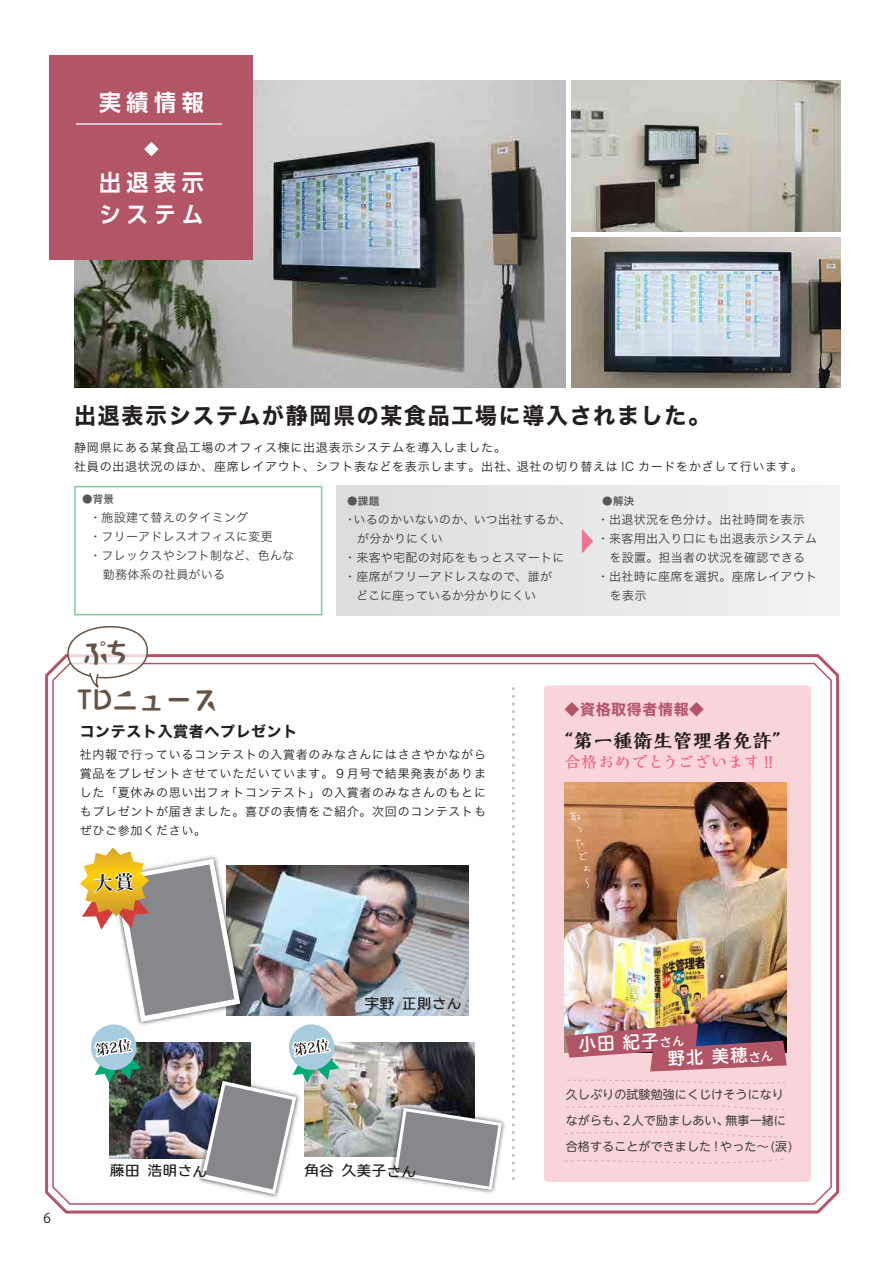
<style>
.page{position:relative;width:893px;height:1263px;background:#fff}
.page>*{position:absolute;margin:0;border:0;box-sizing:border-box;transform-origin:0 0}
.t1{font:700 27.45px "Takarhythm Min De";letter-spacing:-.02em;color:#665343}
.t2{font:700 22.65px/32px "UD Shin Go Pro De";letter-spacing:.26em;color:#fff}
.t3{font:22.5px "Hira Kaku Std N W7";letter-spacing:.08em;color:#231f20}
.t4{font:700 19.5px "Moaria Std";letter-spacing:.02em;color:#231f20}
.t5{font:500 17.1px/19.4px "UD Shin M Go Pro";color:#fff}
.t6{font:16.5px "Moaria Std";color:#f05972}
.t7{font:15px "C4 Universal R BDY D";letter-spacing:-.005em;color:#231f20}
.t8{font:15px "Hira Kaku Std N W7";letter-spacing:.04em;color:#231f20}
.t9{font:15px "Hira Kaku Std N W7";letter-spacing:.04em;color:#b25567}
.t10{font:13.5px/13.2px "Armed Lemon";color:#fff;text-align:justify}
.t11{font:13.5px "Koz Go Pro";color:#231f20}
.t12{font:12px/18.9px "Hira Kaku Std N W3";letter-spacing:.06em;color:#231f20}
.t13{font:12px "Hira Kaku Std N W3";letter-spacing:.02em;color:#3e3e3f}
.t14{font:12px/26.1px "UD Shin M Go Pro";letter-spacing:.01em;color:#3e3e3f}
.t15{font:12px "Hira Kaku Std N W3";color:#3e3e3f}
.t16{font:10.5px "Hira Kaku Std N W6";color:#57585a}
.s1{font-size:11.85px}
</style>
<div class="page">
<svg style="left:45px;top:654px;width:794px;height:560px"></svg>
<svg style="left:52px;top:662px;width:781px;height:544px"></svg>
<div style="left:544px;top:685px;width:267px;height:497px;background:#fad4db;border-radius:4px"></div>
<div style="left:336px;top:486px;width:504px;height:129px;background:#e7e8e9"></div>
<svg style="left:74px;top:486px;width:248px;height:129px"></svg>
<img style="left:564px;top:783px;width:222px;height:269px">
<svg style="left:567px;top:1080px;width:218px;height:4px"></svg>
<svg style="left:566px;top:1105px;width:219px;height:5px"></svg>
<svg style="left:564px;top:1131px;width:219px;height:6px"></svg>
<svg style="left:565px;top:1159px;width:219px;height:4px"></svg>
<img style="left:340px;top:865px;width:129px;height:150px">
<svg style="left:582px;top:529px;width:11px;height:25px"></svg>
<img style="left:340px;top:1043px;width:134px;height:113px">
<img style="left:387px;top:1101px;width:122px;height:96px">
<svg style="left:393px;top:1108px;width:109px;height:82px"></svg>
<img style="left:195px;top:1194px;width:108px;height:7px">
<img style="left:565px;top:1024px;width:222px;height:47px">
<img style="left:74px;top:80px;width:491px;height:308px">
<div style="left:49px;top:56px;width:203px;height:204px;background:#b25567"></div>
<svg style="left:144px;top:142px;width:15px;height:14px"></svg>
<hr style="left:76px;top:123px;width:146px;height:2px;background:#e6e7e9">
<img style="left:572px;top:80px;width:268px;height:151px">
<img style="left:572px;top:237px;width:268px;height:151px">
<svg style="left:512px;top:689px;width:3px;height:493px"></svg>
<img style="left:80px;top:839px;width:260px;height:355px">
<svg style="left:66px;top:626px;width:83px;height:66px"></svg>
<h2 class="t2" style="left:99px;top:86px;width:106px">実績情報</h2>
<h2 class="t2" style="left:99px;top:166px;width:106px">出退表示システム</h2>
<h3 class="t3" style="left:74px;top:398px;width:637px">出退表示システムが静岡県の某食品工場に導入されました。</h3>
<p class="t12" style="left:74px;top:437px;width:730px">静岡県にある某食品工場のオフィス棟に出退表示システムを導入しました。<br>社員の出退状況のほか、座席レイアウト、シフト表などを表示します。出社、退社の切り替えは IC カードをかざして行います。</p>
<p class="t16" style="left:82px;top:490px;width:33px">●背景</p>
<p class="t16" style="left:347px;top:493px;width:33px">●課題</p>
<p class="t13" style="left:89px;top:508px;width:160px">・施設建て替えのタイミング</p>
<p class="t13" style="left:89px;top:527px;width:185px">・フリーアドレスオフィスに変更</p>
<p class="t13" style="left:89px;top:546px;width:206px">・フレックスやシフト制など、色んな</p>
<p class="t13" style="left:103px;top:565px;width:124px">勤務体系の社員がいる</p>
<p class="t13" style="left:344px;top:511px;width:229px">・いるのかいないのか、いつ出社するか、</p>
<p class="t13" style="left:357px;top:529px;width:87px">が分かりにくい</p>
<p class="t13" style="left:344px;top:548px;width:222px">・来客や宅配の対応をもっとスマートに</p>
<p class="t13" style="left:344px;top:567px;width:209px">・座席がフリーアドレスなので、誰が</p>
<p class="t15" style="left:356px;top:586px;width:181px">どこに座っているか分かりにくい</p>
<p class="t16" style="left:602px;top:493px;width:33px">●解決</p>
<p class="t13" style="left:597px;top:511px;width:209px">・出退状況を色分け。出社時間を表示</p>
<p class="t13" style="left:597px;top:529px;width:222px">・来客用出入り口にも出退表示システム</p>
<p class="t13" style="left:610px;top:548px;width:197px">を設置。担当者の状況を確認できる</p>
<p class="t13" style="left:597px;top:567px;width:222px">・出社時に座席を選択。座席レイアウト</p>
<p class="t13" style="left:610px;top:586px;width:38px">を表示</p>
<h1 class="t1" style="left:77px;top:684px;width:144px">TDニュース</h1>
<p class="t8" style="left:80px;top:720px;width:219px">コンテスト入賞者へプレゼント</p>
<p class="t12" style="left:80px;top:745px;width:408px;text-align:justify">社内報で行っているコンテストの入賞者のみなさんにはささやかながら賞品をプレゼントさせていただいています。９月号で結果発表がありました「夏休みの思い出フォトコンテスト」の入賞者のみなさんのもとにもプレゼントが届きました。喜びの表情をご紹介。次回のコンテストもぜひご参加ください。</p>
<p class="t9" style="left:564px;top:697px;width:141px">◆資格取得者情報◆</p>
<h3 class="t4" style="left:554px;top:727px;width:240px">“第一種衛生管理者免許”</h3>
<h3 class="t6" style="left:564px;top:750px;width:210px">合格おめでとうございます !!</h3>
<p class="t10" style="left:567px;top:812px;width:9px;rotate:-11deg">取ったどぉ～</p>
<p class="t7" style="left:364px;top:996px;width:99px">宇野 正則さん</p>
<p class="t11" style="left:44px;top:1209px;width:9px">6</p>
<p class="t7" style="left:110px;top:1163px;width:99px">藤田 浩明さん</p>
<p class="t7" style="left:304px;top:1163px;width:114px">角谷 久美子さん</p>
<h3 class="t5" style="left:666px;top:1029px;width:107px;text-indent:-88px;rotate:-3deg">小田 紀子<span class="s1">さん<br></span>野北 美穂<span class="s1">さん</span></h3>
<p class="t14" style="left:566px;top:1081px;width:228px">久しぶりの試験勉強にくじけそうになりながらも、２人で励ましあい、無事一緒に合格することができました！やった～ (涙)</p>
</div>
